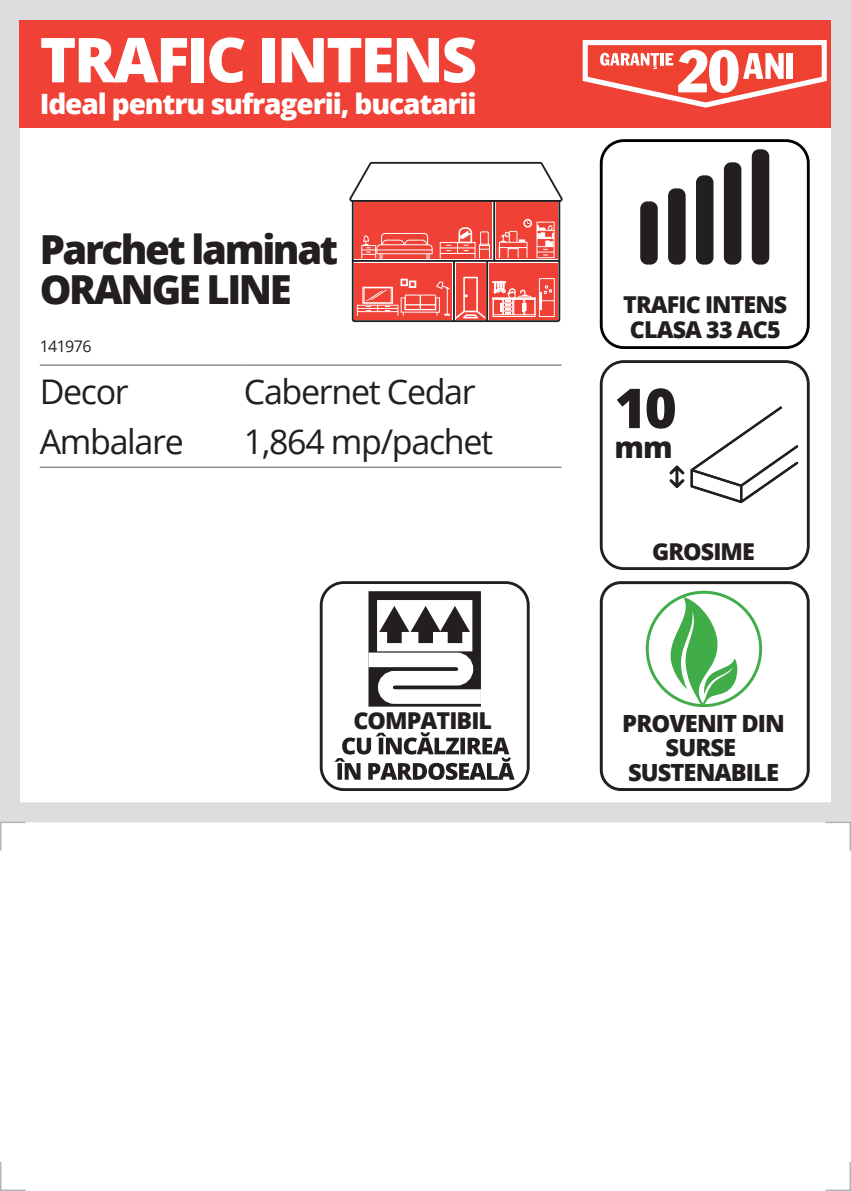
<style>
.page{position:relative;width:851px;height:1191px;background:#fff}
.page>*{position:absolute;margin:0;border:0;box-sizing:border-box;transform-origin:0 0}
.t1{font:800 62px "Open Sans";letter-spacing:-.04em;color:#fff}
.t2{font:800 55px "Open Sans";color:#231f20}
.t3{font:800 40px/40px "Open Sans";letter-spacing:-.06em;color:#231f20}
.t4{font:34px "Open Sans";letter-spacing:-.04em;color:#231f20}
.t5{font:800 29.6px "Open Sans";color:#231f20}
.t6{font:800 28px "Open Sans";letter-spacing:-.04em;color:#fff}
.t7{font:800 23.6px/24.4px "Open Sans";letter-spacing:-.04em;color:#231f20;text-align:center}
.t8{font:800 23.2px/25.4px "Open Sans";letter-spacing:-.04em;color:#231f20}
.t9{font:16px "Open Sans";letter-spacing:-.04em;color:#231f20}
</style>
<div class="page">
<div style="left:0;top:0;width:850px;height:822px;border:20px solid #dcddde"></div>
<div style="left:20px;top:20px;width:811px;height:108px;background:#ef4136"></div>
<svg style="left:349px;top:162px;width:213px;height:160px"></svg>
<hr style="left:40px;top:364px;width:204px;height:1px;background:#58595b">
<hr style="left:244px;top:364px;width:317px;height:1px;background:#58595b">
<hr style="left:40px;top:467px;width:204px;height:1px;background:#58595b">
<hr style="left:244px;top:467px;width:317px;height:1px;background:#58595b">
<svg style="left:0;top:821px;width:27px;height:30px"></svg>
<svg style="left:823px;top:821px;width:27px;height:30px"></svg>
<svg style="left:0;top:1162px;width:26px;height:29px"></svg>
<svg style="left:825px;top:1162px;width:25px;height:29px"></svg>
<svg style="left:582px;top:40px;width:244px;height:68px"></svg>
<svg style="left:599px;top:360px;width:210px;height:210px"></svg>
<svg style="left:669px;top:465px;width:15px;height:23px"></svg>
<svg style="left:690px;top:406px;width:108px;height:97px"></svg>
<svg style="left:599px;top:139px;width:210px;height:210px"></svg>
<div style="left:752px;top:150px;width:16px;height:114px;background:#231f20;border-radius:6px"></div>
<div style="left:751px;top:149px;width:18px;height:115px;border:1px solid #231f20;border-radius:6px"></div>
<div style="left:724px;top:163px;width:16px;height:101px;background:#231f20;border-radius:6px"></div>
<div style="left:723px;top:162px;width:18px;height:102px;border:1px solid #231f20;border-radius:6px"></div>
<div style="left:696px;top:176px;width:16px;height:88px;background:#231f20;border-radius:6px"></div>
<div style="left:696px;top:175px;width:17px;height:89px;border:1px solid #231f20;border-radius:6px"></div>
<div style="left:668px;top:189px;width:16px;height:75px;background:#231f20;border-radius:6px"></div>
<div style="left:668px;top:188px;width:17px;height:76px;border:1px solid #231f20;border-radius:6px"></div>
<div style="left:641px;top:202px;width:16px;height:62px;background:#231f20;border-radius:6px"></div>
<div style="left:640px;top:201px;width:17px;height:63px;border:1px solid #231f20;border-radius:6px"></div>
<svg style="left:599px;top:581px;width:210px;height:210px"></svg>
<div style="left:645px;top:591px;width:117px;height:116px;border:3px solid #41ad49;border-radius:50%"></div>
<svg style="left:670px;top:597px;width:67px;height:107px"></svg>
<svg style="left:320px;top:581px;width:209px;height:210px"></svg>
<svg style="left:334px;top:732px;width:180px;height:48px"></svg>
<svg style="left:354px;top:591px;width:141px;height:120px"></svg>
<h1 class="t1" style="left:40px;top:13px;width:439px">TRAFIC INTENS</h1>
<p class="t6" style="left:40px;top:83px;width:438px">Ideal pentru sufragerii, bucatarii</p>
<p class="t3" style="left:40px;top:227px;width:300px">Parchet laminat<br>ORANGE LINE</p>
<p class="t9" style="left:40px;top:335px;width:53px">141976</p>
<p class="t4" style="left:40px;top:368px;width:91px">Decor</p>
<p class="t4" style="left:244px;top:368px;width:233px">Cabernet Cedar</p>
<p class="t4" style="left:40px;top:419px;width:145px">Ambalare</p>
<p class="t4" style="left:244px;top:419px;width:250px">1,864 mp/pachet</p>
<p class="t8" style="left:353px;top:706px;width:140px">COMPATIBIL</p>
<p class="t8" style="left:623px;top:290px;width:165px">TRAFIC INTENS<br>CLASA 33 AC5</p>
<h2 class="t2" style="left:614px;top:366px;width:64px">10</h2>
<p class="t5" style="left:614px;top:424px;width:60px">mm</p>
<p class="t8" style="left:652px;top:537px;width:104px">GROSIME</p>
<p class="t7" style="left:622px;top:710px;width:164px">PROVENIT DIN<br>SURSE<br>SUSTENABILE</p>
</div>
